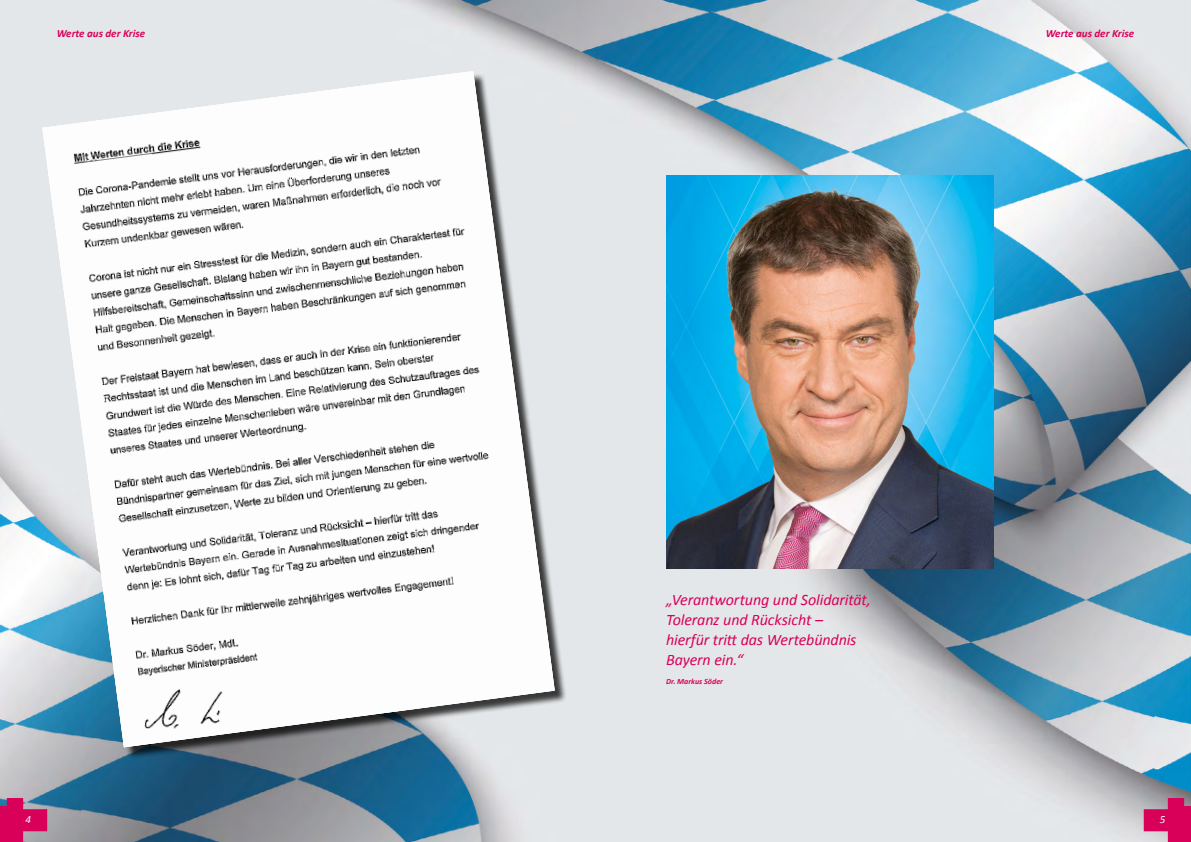
<style>
.page{position:relative;width:1191px;height:842px;background:#fff}
.page>*{position:absolute;margin:0;border:0;box-sizing:border-box;transform-origin:0 0}
.t1{font:italic 16px/20px "Calibri";letter-spacing:-.01em;color:#d90059}
.t2{font:italic 700 11px "Calibri";color:#d90059}
.t3{font:italic 11px "Calibri";color:#fff}
.t4{font:italic 700 8px "Calibri";color:#d90059}
</style>
<div class="page">
<img style="left:0;top:0;width:1191px;height:842px">
<div style="left:44px;top:73px;width:523px;height:686px;background:#000;opacity:.75"></div>
<img style="left:42px;top:71px;width:513px;height:676px">
<img style="left:666px;top:176px;width:327px;height:392px">
<svg style="left:0;top:798px;width:47px;height:44px;background:#c12c70"></svg>
<svg style="left:1143px;top:798px;width:48px;height:44px;background:#d03677"></svg>
<p class="t2" style="left:57px;top:26px;width:90px">Werte aus der Krise</p>
<p class="t2" style="left:1045px;top:26px;width:90px">Werte aus der Krise</p>
<p class="t3" style="left:26px;top:812px;width:7px">4</p>
<p class="t1" style="left:666px;top:589px;width:206px">„Verantwortung und Solidarität,<br>Toleranz und Rücksicht –<br>hierfür tritt das Wertebündnis<br>Bayern ein.“</p>
<p class="t4" style="left:666px;top:676px;width:59px">Dr. Markus Söder</p>
<p class="t3" style="left:1159px;top:812px;width:7px">5</p>
</div>
